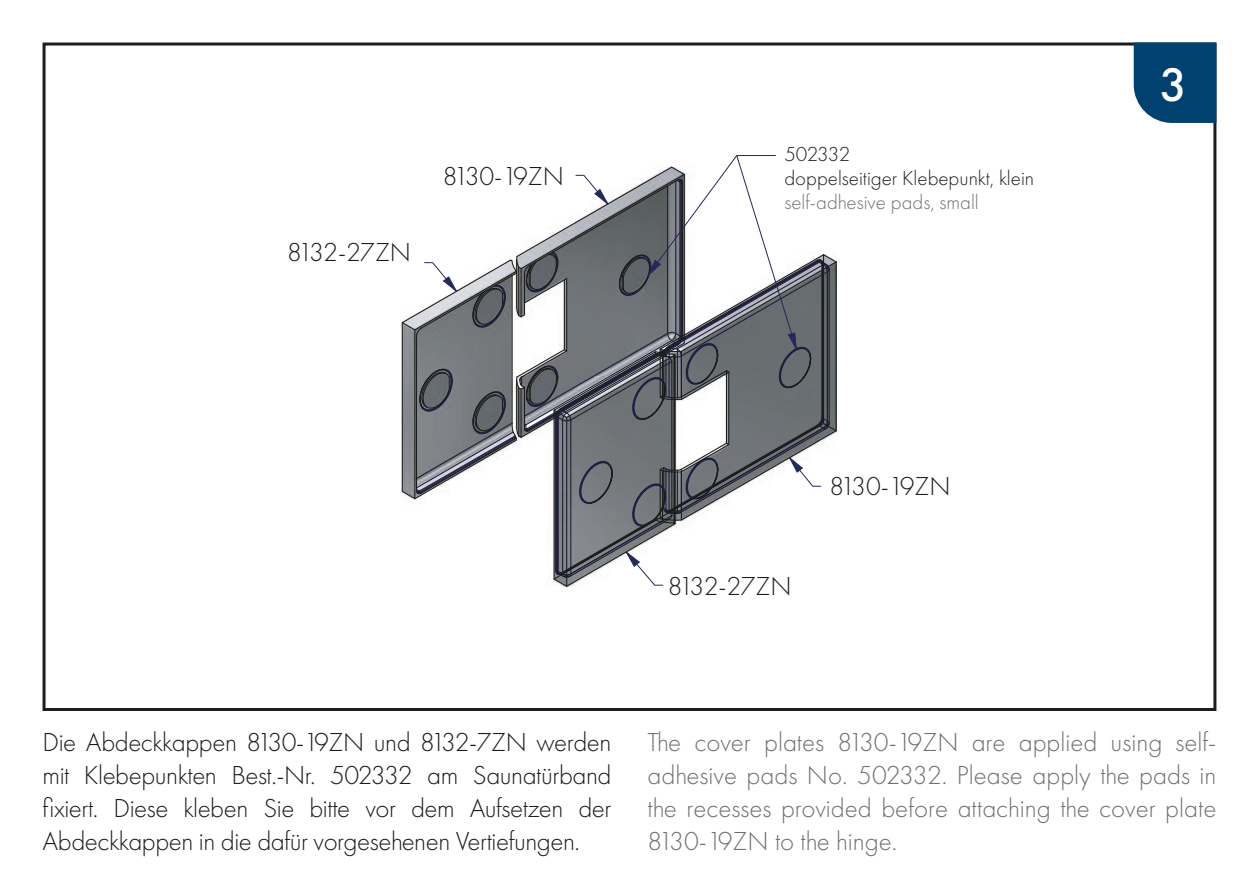
<style>
.page{position:relative;width:1259px;height:893px;background:#fff}
.page>*{position:absolute;margin:0;border:0;box-sizing:border-box;transform-origin:0 0}
.t1{font:500 48.9px "Futura PT";color:#fff}
.t2{font:300 27px/33px "Futura PT";letter-spacing:-.015em;color:#1d1d1b;text-align:justify}
.t3{font:300 27px/33px "Futura PT";color:#70706f;text-align:justify}
.t4{font:300 27px "Futura PT";letter-spacing:-.07em;color:#1d1d1b}
.t5{font:300 21px/24px "Futura PT";color:#1d1d1b}
.t6{font:300 21px "Futura PT";color:#70706f}
</style>
<div class="page">
<div style="left:1133px;top:43px;width:83px;height:80px;background:#004170"></div>
<svg style="left:401px;top:155px;width:436px;height:432px"></svg>
<p class="t2" style="left:287px;top:237px;width:125px">8132-27ZN</p>
<p class="t4" style="left:443px;top:163px;width:123px">8130-19ZN</p>
<p class="t5" style="left:784px;top:143px;width:251px">502332<br>doppelseitiger Klebepunkt, klein</p>
<p class="t6" style="left:784px;top:192px;width:196px">self-adhesive pads, small</p>
<p class="t2" style="left:668px;top:570px;width:125px">8132-27ZN</p>
<p class="t4" style="left:829px;top:473px;width:123px">8130-19ZN</p>
<h1 class="t1" style="left:1159px;top:64px;width:29px">3</h1>
<p class="t2" style="left:43px;top:727px;width:570px">Die Abdeckkappen 8130-19ZN und 8132-7ZN werden mit Klebepunkten Best.-Nr. 502332 am Saunatürband fixiert. Diese kleben Sie bitte vor dem Aufsetzen der Abdeckkappen in die dafür vorgesehenen Vertiefungen.</p>
<p class="t3" style="left:647px;top:727px;width:570px">The cover plates 8130-19ZN are applied using self&shy;adhesive pads No. 502332. Please apply the pads in the recesses provided before attaching the cover plate 8130-19ZN to the hinge.</p>
</div>
